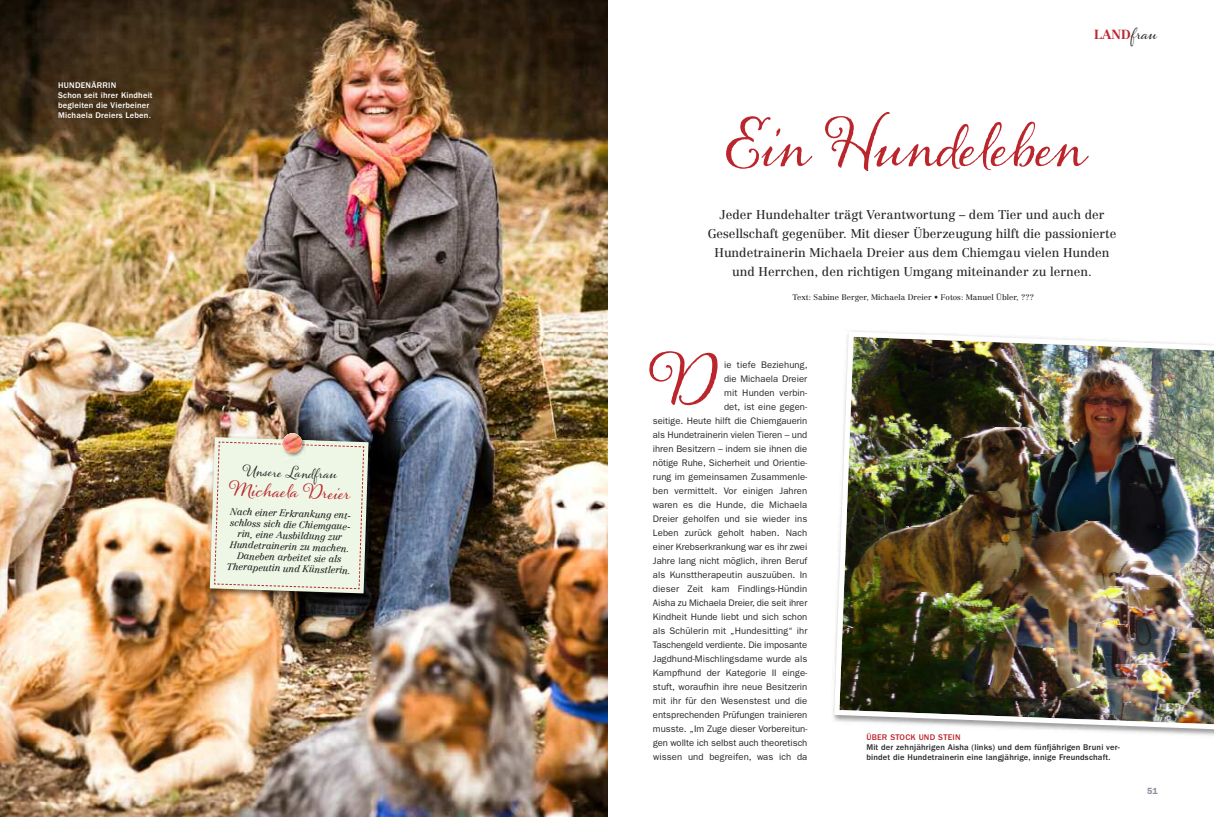
<style>
.page{position:relative;width:1214px;height:817px;background:#fff}
.page>*{position:absolute;margin:0;border:0;box-sizing:border-box;transform-origin:0 0}
.t1{font:63px "Alana PRO";color:#bb262c}
.t2{font:60px "Alana PRO";letter-spacing:.005em;color:#bb262c}
.t3{font:18px "Alana PRO";color:#bb262c}
.t4{font:14px "Alana PRO";color:#272627}
.t5{font:700 13px "Centennial LT";color:#bb262c}
.t6{font:12.5px/19px "Centennial LT";color:#272627;text-align:center}
.t7{font:9.5px/14px "Franklin Gothic LT";letter-spacing:.005em;color:#272627;text-align:right}
.t8{font:italic 9.5px/11px "Centennial LT";color:#272627;text-align:center}
.t9{font:600 9px "Franklin Gothic LT";color:#8d919e}
.t10{font:500 8.5px/10px "Franklin Gothic LT";letter-spacing:.02em;color:#272627}
.t11{font:500 8.5px/10px "Franklin Gothic LT";letter-spacing:.02em;color:#fff}
.t12{font:500 8.5px "Franklin Gothic LT";letter-spacing:.03em;color:#bb262c}
.t13{font:8px "Centennial LT";color:#272627}
.s1{font-family:"Alana PRO";font-weight:400;font-size:16px;color:#272627}
</style>
<div class="page">
<img style="left:0;top:0;width:607px;height:816px">
<img style="left:205px;top:433px;width:174px;height:170px">
<img style="left:278px;top:425px;width:39px;height:8px">
<svg style="left:210px;top:433px;width:158px;height:160px;background:#e4e7d7"></svg>
<img style="left:833px;top:331px;width:380px;height:401px">
<p class="t11" style="left:58px;top:81px;width:96px">HUNDENÄRRIN<br>Schon seit ihrer Kindheit begleiten die Vierbeiner<br>Michaela Dreiers Leben.</p>
<h3 class="t4" style="left:245px;top:462px;width:95px;rotate:2deg">Unsere Landfrau</h3>
<h3 class="t3" style="left:230px;top:478px;width:122px;rotate:2deg">Michaela Dreier</h3>
<p class="t8" style="left:229px;top:506px;width:125px;rotate:2deg">Nach einer Erkrankung ent&shy;schloss sich die Chiemgaue&shy;rin, eine Ausbildung zur<br>Hundetrainerin zu machen.<br>Daneben arbeitet sie als<br>Therapeutin und Künstlerin.</p>
<h3 class="t5" style="left:1094px;top:30px;width:65px">LAND<span class="s1">frau</span></h3>
<h2 class="t2" style="left:725px;top:110px;width:361px">Ein Hundeleben</h2>
<p class="t6" style="left:707px;top:206px;width:410px">Jeder Hundehalter trägt Verantwortung – dem Tier und auch der Gesellschaft gegenüber. Mit dieser Überzeugung hilft die passionierte Hundetrainerin Michaela Dreier aus dem Chiemgau vielen Hunden und Herrchen, den richtigen Umgang miteinander zu lernen.</p>
<p class="t13" style="left:792px;top:294px;width:243px">Text: Sabine Berger, Michaela Dreier • Fotos: Manuel Übler, ???</p>
<h1 class="t1" style="left:652px;top:344px;width:64px">D</h1>
<p class="t7" style="left:652px;top:358px;width:156px">ie tiefe Beziehung,<br>die Michaela Dreier<br>mit Hunden verbin-<br>det, ist eine gegen-<br>seitige. Heute hilft die Chiemgauerin als Hundetrainerin vielen Tieren – und ihren Besitzern – indem sie ihnen die nötige Ruhe, Sicherheit und Orientie&shy;rung im gemeinsamen Zusammenle&shy;ben vermittelt. Vor einigen Jahren waren es die Hunde, die Michaela Dreier geholfen und sie wieder ins Leben zurück geholt haben. Nach einer Krebserkrankung war es ihr zwei Jahre lang nicht möglich, ihren Beruf als Kunsttherapeutin auszuüben. In dieser Zeit kam Findlings-Hündin Aisha zu Michaela Dreier, die seit ihrer Kindheit Hunde liebt und sich schon als Schülerin mit „Hundesitting“ ihr Taschengeld verdiente. Die imposante Jagdhund-Mischlingsdame wurde als Kampfhund der Kategorie II einge&shy;stuft, woraufhin ihre neue Besitzerin mit ihr für den Wesenstest und die entsprechenden Prüfungen trainieren musste. „Im Zuge dieser Vorbereitun&shy;gen wollte ich selbst auch theoretisch wissen und begreifen, was ich da</p>
<p class="t12" style="left:866px;top:734px;width:96px">ÜBER STOCK UND STEIN</p>
<p class="t10" style="left:866px;top:743px;width:255px">Mit der zehnjährigen Aisha (links) und dem fünfjährigen Bruni ver&shy;bindet die Hundetrainerin eine langjährige, innige Freundschaft.</p>
<p class="t9" style="left:1146px;top:787px;width:12px">51</p>
</div>
